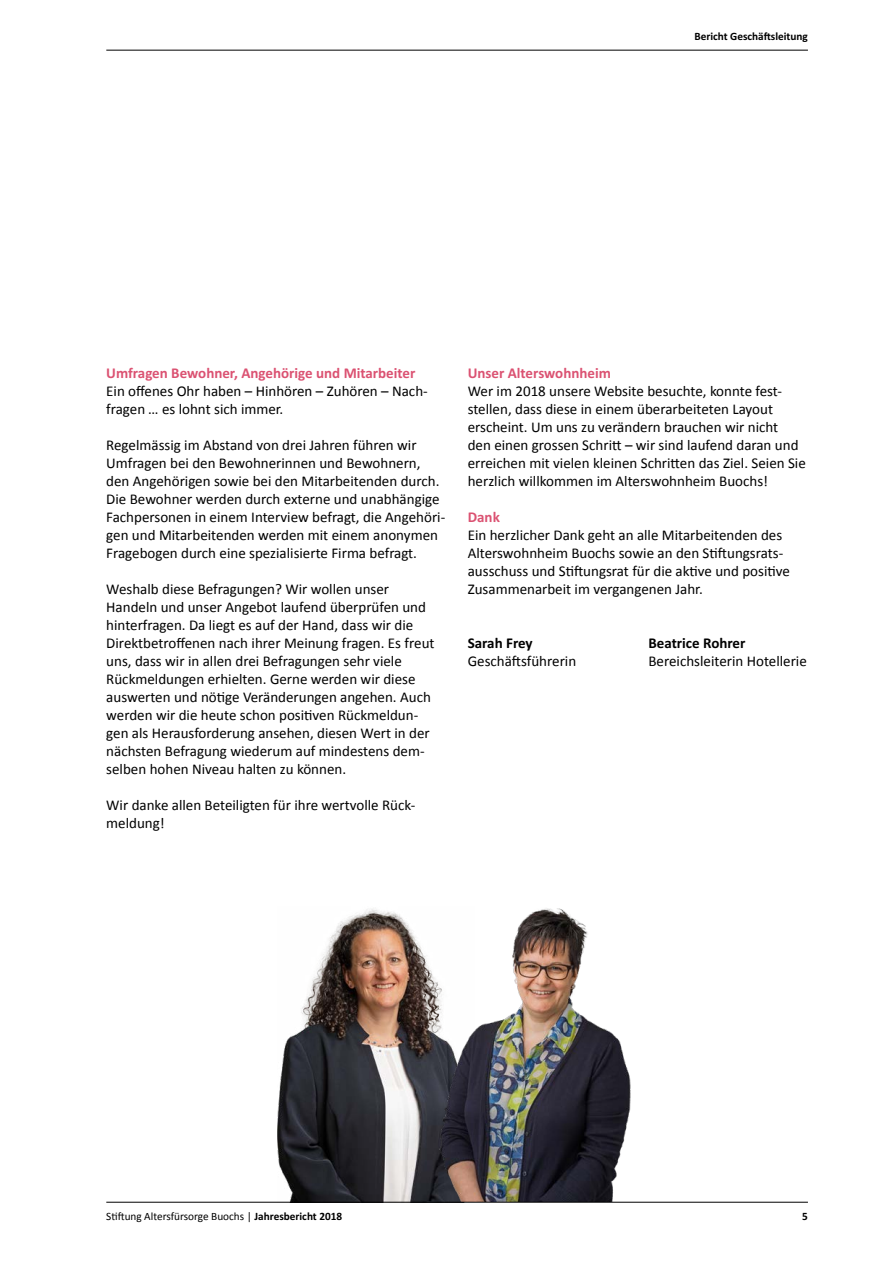
<style>
.page{position:relative;width:893px;height:1263px;background:#fff}
.page>*{position:absolute;margin:0;border:0;box-sizing:border-box;transform-origin:0 0}
.copy{font:15px/18px "Calibri";color:#000}
.subhead_1{font:700 15px "Calibri";color:#db5272}
.copy-2{font:700 15px "Calibri";color:#000}
.t1{font:11.25px "Calibri";color:#000}
.t2{font:700 11.25px "Calibri";color:#000}
.s1{font-weight:700}
</style>
<div class="page">
<img style="left:277px;top:909px;width:163px;height:293px">
<img style="left:440px;top:908px;width:193px;height:294px">
<hr style="left:106px;top:1202px;width:702px;height:1px;background:#000">
<hr style="left:106px;top:50px;width:702px;height:1px;background:#000">
<p class="t2" style="left:694px;top:29px;width:115px">Bericht -Geschäftsleitung</p>
<p class="subhead_1" style="left:106px;top:362px;width:311px">Umfragen Bewohner, Angehörige und Mitarbeiter</p>
<p class="copy" style="left:106px;top:382px;width:323px">Ein offenes Ohr haben – Hinhören – Zuhören – Nach&shy;fragen … es lohnt sich immer.</p>
<p class="copy" style="left:106px;top:436px;width:340px">Regelmässig im Abstand von drei Jahren führen wir Umfragen bei den Bewohnerinnen und Bewohnern, den Angehörigen sowie bei den Mitarbeitenden durch.<br>Die Bewohner werden durch externe und unabhängige Fachpersonen in einem Interview befragt, die Angehöri&shy;gen und Mitarbeitenden werden mit einem anonymen Fragebogen durch eine spezialisierte Firma befragt.</p>
<p class="copy" style="left:106px;top:580px;width:330px">Weshalb diese Befragungen? Wir wollen unser Handeln und unser Angebot laufend überprüfen und hinterfragen. Da liegt es auf der Hand, dass wir die Direktbetroffenen nach ihrer Meinung fragen. Es freut uns, dass wir in allen drei Befragungen sehr viele Rückmeldungen erhielten. Gerne werden wir diese auswerten und nötige Veränderungen angehen. Auch werden wir die heute schon positiven Rückmeldun&shy;gen als Herausforderung ansehen, diesen Wert in der nächsten Befragung wiederum auf mindestens dem&shy;selben hohen Niveau halten zu können.</p>
<p class="copy" style="left:106px;top:796px;width:311px">Wir danke allen Beteiligten für ihre wertvolle Rück&shy;meldung!</p>
<p class="subhead_1" style="left:468px;top:362px;width:145px">Unser Alterswohnheim</p>
<p class="copy" style="left:468px;top:382px;width:340px">Wer im 2018 unsere Website besuchte, konnte fest&shy;stellen, dass diese in einem überarbeiteten Layout erscheint. Um uns zu verändern brauchen wir nicht<br>den einen grossen Schritt – wir sind laufend daran und erreichen mit vielen kleinen Schritten das Ziel. Seien Sie herzlich willkommen im Alterswohnheim Buochs!</p>
<p class="subhead_1" style="left:468px;top:506px;width:34px">Dank</p>
<p class="copy" style="left:468px;top:526px;width:324px">Ein herzlicher Dank geht an alle Mitarbeitenden des Alterswohnheim Buochs sowie an den Stiftungsrats&shy;ausschuss und Stiftungsrat für die aktive und positive Zusammenarbeit im vergangenen Jahr.</p>
<p class="copy-2" style="left:468px;top:632px;width:66px">Sarah Frey</p>
<p class="copy" style="left:468px;top:652px;width:110px">Geschäftsführerin</p>
<p class="copy-2" style="left:648px;top:632px;width:98px">Beatrice Rohrer</p>
<p class="copy" style="left:648px;top:652px;width:160px">Bereichsleiterin Hotellerie</p>
<p class="t1" style="left:106px;top:1209px;width:237px">Stiftung Altersfürsorge Buochs | <span class="s1">Jahresbericht 2018</span></p>
<p class="t2" style="left:802px;top:1209px;width:7px">5</p>
</div>
